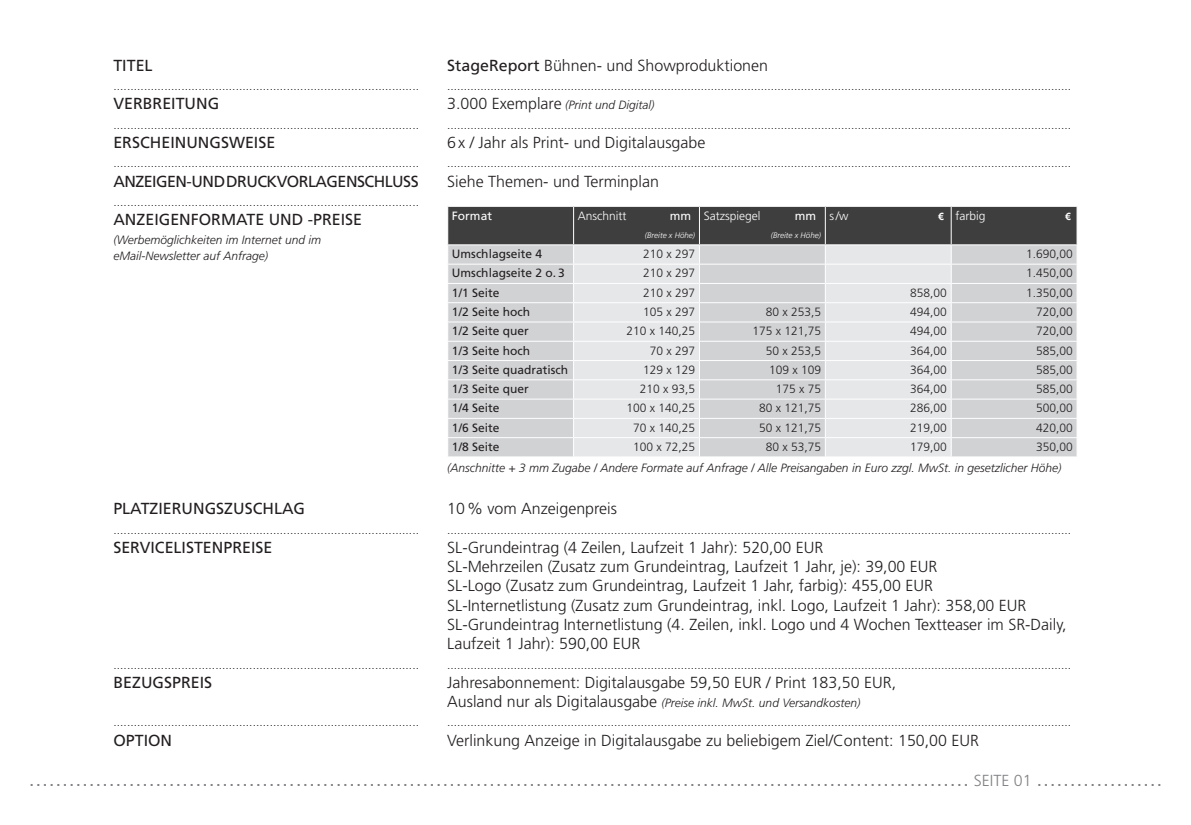
<style>
.page{position:relative;width:1191px;height:825px;background:#fff}
.page>*{position:absolute;margin:0;border:0;box-sizing:border-box;transform-origin:0 0}
.t1{font:300 24px "Frutiger LT Std";color:#808285}
.t2{font:300 16px/19.2px "Frutiger LT Std";color:#231f20}
.t3{font:16px "Frutiger LT Std";color:#231f20}
.t4{font:16px "Frutiger LT Std";letter-spacing:-.035em;color:#231f20}
.t5{font:300 12px/19.2px "Frutiger LT Std";color:#231f20}
.t6{font:italic 300 12px/16px "Frutiger LT Std";color:#231f20}
.t7{font:12px "Frutiger LT Std";color:#231f20}
.t8{font:300 12px "Frutiger LT Std";color:#fff}
.t9{font:12px "Frutiger LT Std";color:#fff}
.t10{font:700 10px "Arial";color:#fff}
.t11{font:italic 300 8px "Frutiger LT Std";color:#fff}
.s1{font-weight:400}
.s2{font-size:16px}
.s3{font-style:italic}
.s4{font-family:"Arial";font-weight:700;font-size:10px}
</style>
<div class="page">
<svg style="left:447px;top:206px;width:630px;height:250px;background:#c5c5c7"></svg>
<h2 class="t3" style="left:113px;top:56px;width:41px">TITEL</h2>
<p class="t5" style="left:113px;top:77px;width:307px">..........................................................................................</p>
<h2 class="t3" style="left:113px;top:94px;width:107px">VERBREITUNG</h2>
<p class="t5" style="left:113px;top:115px;width:307px">..........................................................................................</p>
<h2 class="t3" style="left:113px;top:133px;width:163px">ERSCHEINUNGSWEISE</h2>
<p class="t5" style="left:113px;top:154px;width:307px">..........................................................................................</p>
<h2 class="t4" style="left:113px;top:172px;width:307px">ANZEIGEN- UND DRUCKVORLAGENSCHLUSS</h2>
<p class="t5" style="left:113px;top:192px;width:307px">..........................................................................................</p>
<h2 class="t3" style="left:113px;top:210px;width:250px">ANZEIGENFORMATE UND -PREISE</h2>
<p class="t6" style="left:113px;top:232px;width:209px">(Werbemöglichkeiten im Internet und im eMail-Newsletter auf Anfrage)</p>
<h2 class="t3" style="left:113px;top:499px;width:193px">PLATZIERUNGSZUSCHLAG</h2>
<p class="t5" style="left:113px;top:520px;width:307px">..........................................................................................</p>
<h2 class="t3" style="left:113px;top:538px;width:160px">SERVICELISTENPREISE</h2>
<p class="t5" style="left:113px;top:655px;width:307px">..........................................................................................</p>
<h2 class="t3" style="left:113px;top:673px;width:100px">BEZUGSPREIS</h2>
<p class="t5" style="left:113px;top:713px;width:307px">..........................................................................................</p>
<h2 class="t3" style="left:113px;top:731px;width:60px">OPTION</h2>
<h2 class="t2" style="left:447px;top:56px;width:322px"><span class="s1">StageReport</span> Bühnen- und Showproduktionen</h2>
<p class="t5" style="left:447px;top:77px;width:625px">...........................................................................................................................................................................................<br><span class="s2">3.000 Exemplare</span> <span class="s3">(Print und Digital) </span>...........................................................................................................................................................................................</p>
<h2 class="t2" style="left:447px;top:133px;width:260px">6x / Jahr als Print- und Digitalausgabe</h2>
<p class="t5" style="left:447px;top:154px;width:625px">...........................................................................................................................................................................................</p>
<h2 class="t2" style="left:447px;top:172px;width:213px">Siehe Themen- und Terminplan</h2>
<p class="t9" style="left:452px;top:208px;width:42px">Format</p>
<p class="t8" style="left:578px;top:209px;width:50px">Anschnitt</p>
<p class="t9" style="left:670px;top:208px;width:23px">mm</p>
<p class="t11" style="left:645px;top:230px;width:52px">(Breite x Höhe)</p>
<p class="t8" style="left:703px;top:209px;width:58px">Satzspiegel</p>
<p class="t9" style="left:795px;top:208px;width:23px">mm</p>
<p class="t11" style="left:771px;top:230px;width:52px">(Breite x Höhe)</p>
<p class="t8" style="left:829px;top:209px;width:20px">s/w</p>
<p class="t8" style="left:938px;top:209px;width:48px"><span class="s4">€</span> farbig</p>
<p class="t10" style="left:1065px;top:209px;width:7px">€</p>
<p class="t7" style="left:452px;top:247px;width:92px">Umschlagseite 4</p>
<p class="t5" style="left:643px;top:245px;width:54px">210 x 297</p>
<p class="t5" style="left:1026px;top:245px;width:48px">1.690,00</p>
<p class="t7" style="left:452px;top:266px;width:114px">Umschlagseite 2 o. 3</p>
<p class="t5" style="left:643px;top:264px;width:54px">210 x 297</p>
<p class="t5" style="left:1026px;top:264px;width:48px">1.450,00</p>
<p class="t7" style="left:452px;top:285px;width:49px">1/1 Seite</p>
<p class="t5" style="left:643px;top:283px;width:54px">210 x 297</p>
<p class="t5" style="left:910px;top:283px;width:38px">858,00</p>
<p class="t5" style="left:1026px;top:283px;width:48px">1.350,00</p>
<p class="t7" style="left:452px;top:305px;width:80px">1/2 Seite hoch</p>
<p class="t5" style="left:643px;top:302px;width:54px">105 x 297</p>
<p class="t5" style="left:765px;top:302px;width:57px">80 x 253,5</p>
<p class="t5" style="left:910px;top:302px;width:38px">494,00</p>
<p class="t5" style="left:1036px;top:302px;width:38px">720,00</p>
<p class="t7" style="left:452px;top:324px;width:78px">1/2 Seite quer</p>
<p class="t5" style="left:626px;top:322px;width:70px">210 x 140,25</p>
<p class="t5" style="left:752px;top:322px;width:70px">175 x 121,75</p>
<p class="t5" style="left:910px;top:322px;width:38px">494,00</p>
<p class="t5" style="left:1036px;top:322px;width:38px">720,00</p>
<p class="t7" style="left:452px;top:343px;width:80px">1/3 Seite hoch</p>
<p class="t5" style="left:650px;top:341px;width:47px">70 x 297</p>
<p class="t5" style="left:765px;top:341px;width:57px">50 x 253,5</p>
<p class="t5" style="left:910px;top:341px;width:38px">364,00</p>
<p class="t5" style="left:1036px;top:341px;width:38px">585,00</p>
<p class="t7" style="left:452px;top:363px;width:118px">1/3 Seite quadratisch</p>
<p class="t5" style="left:643px;top:360px;width:54px">129 x 129</p>
<p class="t5" style="left:769px;top:360px;width:54px">109 x 109</p>
<p class="t5" style="left:910px;top:360px;width:38px">364,00</p>
<p class="t5" style="left:1036px;top:360px;width:38px">585,00</p>
<p class="t7" style="left:452px;top:382px;width:78px">1/3 Seite quer</p>
<p class="t5" style="left:640px;top:379px;width:57px">210 x 93,5</p>
<p class="t5" style="left:775px;top:379px;width:47px">175 x 75</p>
<p class="t5" style="left:910px;top:379px;width:38px">364,00</p>
<p class="t5" style="left:1036px;top:379px;width:38px">585,00</p>
<p class="t7" style="left:452px;top:401px;width:49px">1/4 Seite</p>
<p class="t5" style="left:626px;top:399px;width:70px">100 x 140,25</p>
<p class="t5" style="left:759px;top:399px;width:64px">80 x 121,75</p>
<p class="t5" style="left:910px;top:399px;width:38px">286,00</p>
<p class="t5" style="left:1036px;top:399px;width:38px">500,00</p>
<p class="t7" style="left:452px;top:420px;width:49px">1/6 Seite</p>
<p class="t5" style="left:633px;top:418px;width:64px">70 x 140,25</p>
<p class="t5" style="left:759px;top:418px;width:64px">50 x 121,75</p>
<p class="t5" style="left:910px;top:418px;width:38px">219,00</p>
<p class="t5" style="left:1036px;top:418px;width:38px">420,00</p>
<p class="t7" style="left:452px;top:440px;width:49px">1/8 Seite</p>
<p class="t5" style="left:633px;top:437px;width:64px">100 x 72,25</p>
<p class="t5" style="left:765px;top:437px;width:57px">80 x 53,75</p>
<p class="t5" style="left:910px;top:437px;width:38px">179,00</p>
<p class="t5" style="left:1036px;top:437px;width:38px">350,00</p>
<p class="t6" style="left:447px;top:460px;width:615px">(Anschnitte + 3 mm Zugabe / Andere Formate auf Anfrage / Alle Preisangaben in Euro zzgl. MwSt. in gesetzlicher Höhe)</p>
<h2 class="t2" style="left:447px;top:499px;width:171px">10% vom Anzeigenpreis</h2>
<p class="t5" style="left:447px;top:520px;width:625px">...........................................................................................................................................................................................</p>
<p class="t2" style="left:447px;top:538px;width:621px">SL-Grundeintrag (4 Zeilen, Laufzeit 1 Jahr): 520,00 EUR<br>SL-Mehrzeilen (Zusatz zum Grundeintrag, Laufzeit 1 Jahr, je): 39,00 EUR<br>SL-Logo (Zusatz zum Grundeintrag, Laufzeit 1 Jahr, farbig): 455,00 EUR<br>SL-Internetlistung (Zusatz zum Grundeintrag, inkl. Logo, Laufzeit 1 Jahr): 358,00 EUR SL-Grundeintrag Internetlistung (4. Zeilen, inkl. Logo und 4 Wochen Textteaser im SR-Daily, Laufzeit 1 Jahr): 590,00 EUR</p>
<p class="t5" style="left:447px;top:655px;width:625px">...........................................................................................................................................................................................</p>
<h2 class="t2" style="left:447px;top:673px;width:450px">Jahresabonnement: Digitalausgabe 59,50 EUR / Print 183,50 EUR,</h2>
<p class="t5" style="left:447px;top:693px;width:625px"><span class="s2">Ausland nur als Digitalausgabe</span> <span class="s3">(Preise inkl. MwSt. und Versandkosten) </span>...........................................................................................................................................................................................</p>
<h2 class="t2" style="left:447px;top:731px;width:533px">Verlinkung Anzeige in Digitalausgabe zu beliebigem Ziel/Content: 150,00 EUR</h2>
<h1 class="t1" style="left:28px;top:764px;width:1136px">............................................................................................................................................. <span class="s2">SEITE 01</span> ...................</h1>
</div>
